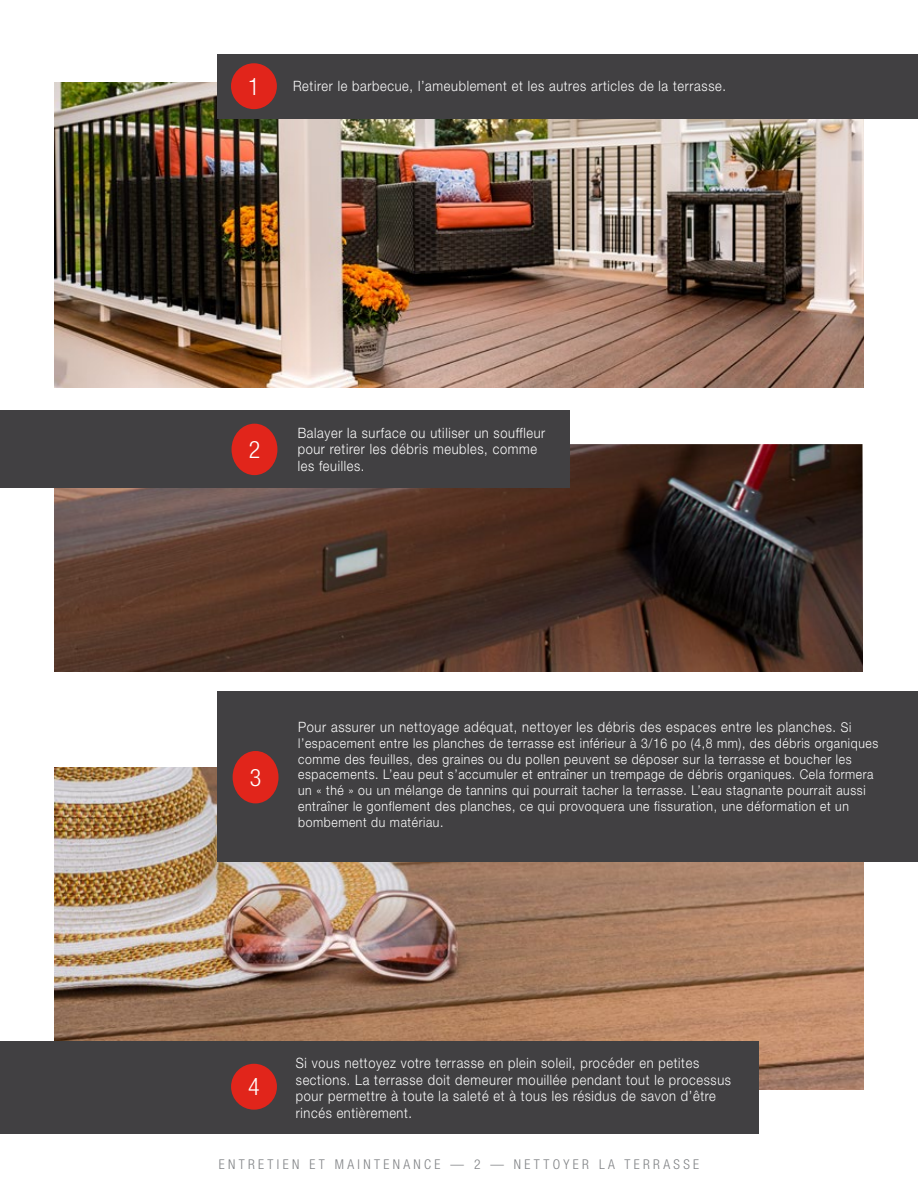
<style>
.page{position:relative;width:918px;height:1188px;background:#fff}
.page>*{position:absolute;margin:0;border:0;box-sizing:border-box;transform-origin:0 0}
.t1{font:300 condensed 24px "Helvetica Neue LT Std";color:#fff}
.t2{font:300 14.25px/16.5px "Helvetica Neue LT Std";letter-spacing:.05em;color:#fff;scale:.9 1}
.t3{font:300 13.5px/15.8px "Helvetica Neue LT Std";letter-spacing:.05em;color:#fff;scale:.9 1}
.t4{font:300 condensed 13.5px "Helvetica Neue LT Std";letter-spacing:.25em;color:#808285}
.s1{font-size:13.5px}
</style>
<div class="page">
<img style="left:54px;top:444px;width:809px;height:228px">
<img style="left:54px;top:82px;width:810px;height:306px">
<img style="left:54px;top:768px;width:810px;height:321px">
<div style="left:218px;top:692px;width:700px;height:170px;background:#414042"></div>
<div style="left:233px;top:751px;width:46px;height:52px;background:#e1251b;border-radius:50%"></div>
<div style="left:218px;top:54px;width:700px;height:64px;background:#414042"></div>
<div style="left:231px;top:63px;width:46px;height:46px;background:#e1251b;border-radius:50%"></div>
<div style="left:0;top:411px;width:569px;height:77px;background:#414042"></div>
<div style="left:232px;top:424px;width:45px;height:51px;background:#e1251b;border-radius:50%"></div>
<div style="left:0;top:1041px;width:759px;height:93px;background:#414042"></div>
<div style="left:231px;top:1064px;width:46px;height:46px;background:#e1251b;border-radius:50%"></div>
<h1 class="t1" style="left:248px;top:73px;width:13px">1</h1>
<p class="t2" style="left:293px;top:78px;width:483px">Retirer le barbecue, l’ameublement et les autres articles de la terrasse.</p>
<h1 class="t1" style="left:249px;top:436px;width:13px">2</h1>
<p class="t2" style="left:298px;top:424px;width:277px">Balayer la surface ou utiliser un souffleur pour retirer les débris meubles, comme les feuilles.</p>
<h1 class="t1" style="left:250px;top:764px;width:13px">3</h1>
<p class="t2" style="left:298px;top:718px;width:616px">Pour assurer un nettoyage adéquat, nettoyer les débris des espaces entre les planches. <span class="s1">Si</span></p>
<p class="t3" style="left:298px;top:735px;width:646px">l’espacement entre les planches de terrasse est inférieur à 3/16 po (4,8 mm), des débris organiques comme des feuilles, des graines ou du pollen peuvent se déposer sur la terrasse et boucher les espacements. L’eau peut s’accumuler et entraîner un trempage de débris organiques. Cela formera un « thé » ou un mélange de tannins qui pourrait tacher la terrasse. L’eau stagnante pourrait aussi entraîner le gonflement des planches, ce qui provoquera une fissuration, une déformation et un bombement du matériau.</p>
<h1 class="t1" style="left:248px;top:1073px;width:13px">4</h1>
<p class="t2" style="left:296px;top:1055px;width:485px">Si vous nettoyez votre terrasse en plein soleil, procéder en petites sections. La terrasse doit demeurer mouillée pendant tout le processus pour permettre à toute la saleté et à tous les résidus de savon d’être rincés entièrement.</p>
<p class="t4" style="left:219px;top:1156px;width:482px">ENTRETIEN ET MAINTENANCE — 2 — NETTOYER LA TERRASSE</p>
</div>
